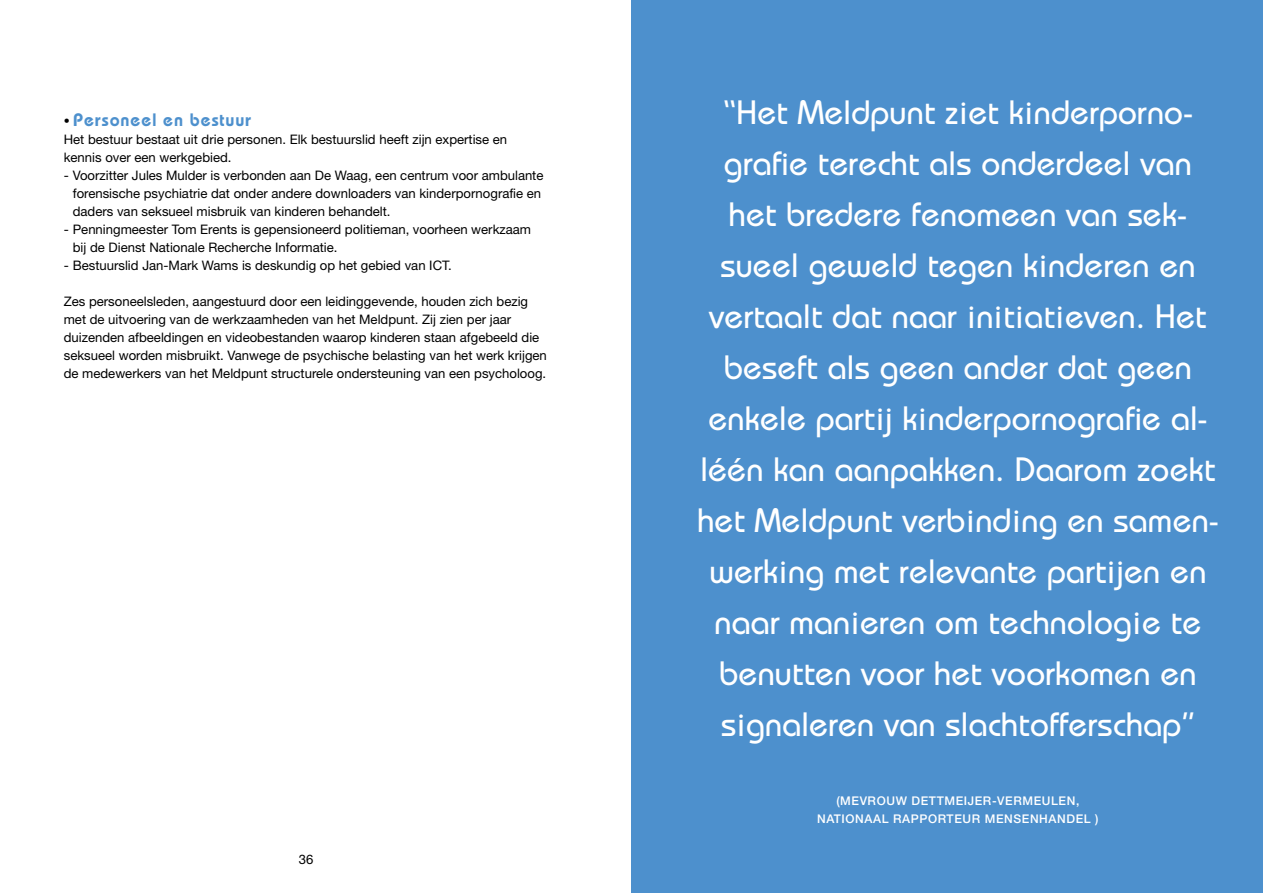
<style>
.page{position:relative;width:1263px;height:893px;background:#fff}
.page>*{position:absolute;margin:0;border:0;box-sizing:border-box;transform-origin:0 0}
.t1{font:500 33.75px/51px "Bauhaus";letter-spacing:.01em;color:#fff;text-align:center}
.t2{font:600 18px "Bauhaus";letter-spacing:.05em;color:#4d90cd}
.t3{font:13.2px/18px "Helvetica Neue";color:#000}
.t4{font:500 12px "Helvetica Neue";letter-spacing:.05em;color:#fff}
.s1{font-family:"Helvetica Neue";font-weight:400;font-size:12px;color:#000}
</style>
<div class="page">
<div style="left:631px;top:0;width:632px;height:893px;background:#4d90cd"></div>
<h2 class="t2" style="left:64px;top:109px;width:189px"><span class="s1">•</span> Personeel en bestuur</h2>
<p class="t3" style="left:64px;top:130px;width:445px">Het bestuur bestaat uit drie personen. Elk bestuurslid heeft zijn expertise en kennis over een werkgebied.</p>
<p class="t3" style="left:73px;top:166px;width:472px;text-indent:-9px">- Voorzitter Jules Mulder is verbonden aan De Waag, een centrum voor ambulante forensische psychiatrie dat onder andere downloaders van kinderpornografie en daders van seksueel misbruik van kinderen behandelt.</p>
<p class="t3" style="left:73px;top:220px;width:460px;text-indent:-9px">- Penningmeester Tom Erents is gepensioneerd politieman, voorheen werkzaam bij de Dienst Nationale Recherche Informatie.</p>
<p class="t3" style="left:64px;top:256px;width:390px">- Bestuurslid Jan-Mark Wams is deskundig op het gebied van ICT.</p>
<p class="t3" style="left:64px;top:292px;width:485px">Zes personeelsleden, aangestuurd door een leidinggevende, houden zich bezig met de uitvoering van de werkzaamheden van het Meldpunt. Zij zien per jaar duizenden afbeeldingen en videobestanden waarop kinderen staan afgebeeld die seksueel worden misbruikt. Vanwege de psychische belasting van het werk krijgen de medewerkers van het Meldpunt structurele ondersteuning van een psycholoog.</p>
<p class="t3" style="left:299px;top:850px;width:16px">36</p>
<p class="t1" style="left:697px;top:86px;width:522px">“Het Meldpunt ziet kinderporno&shy;grafie terecht als onderdeel van het bredere fenomeen van sek&shy;sueel geweld tegen kinderen en vertaalt dat naar initiatieven. Het beseft als geen ander dat geen enkele partij kinderpornografie al&shy;léén kan aanpakken. Daarom zoekt het Meldpunt verbinding en samen&shy;werking met relevante partijen en naar manieren om technologie te benutten voor het voorkomen en signaleren van slachtofferschap”</p>
<p class="t4" style="left:836px;top:793px;width:26px">(MEVROUW</p>
<p class="t4" style="left:911px;top:793px;width:18px">DETTMEIJER-</p>
<p class="t4" style="left:997px;top:793px;width:18px">VERMEULEN</p>
<p class="t4" style="left:1076px;top:793px;width:5px">,</p>
<p class="t4" style="left:817px;top:811px;width:19px">NATIONAAL</p>
<p class="t4" style="left:893px;top:811px;width:19px">RAPPORTEUR</p>
<p class="t4" style="left:985px;top:811px;width:21px">MENSENHANDEL</p>
<p class="t4" style="left:1095px;top:811px;width:5px">)</p>
</div>
